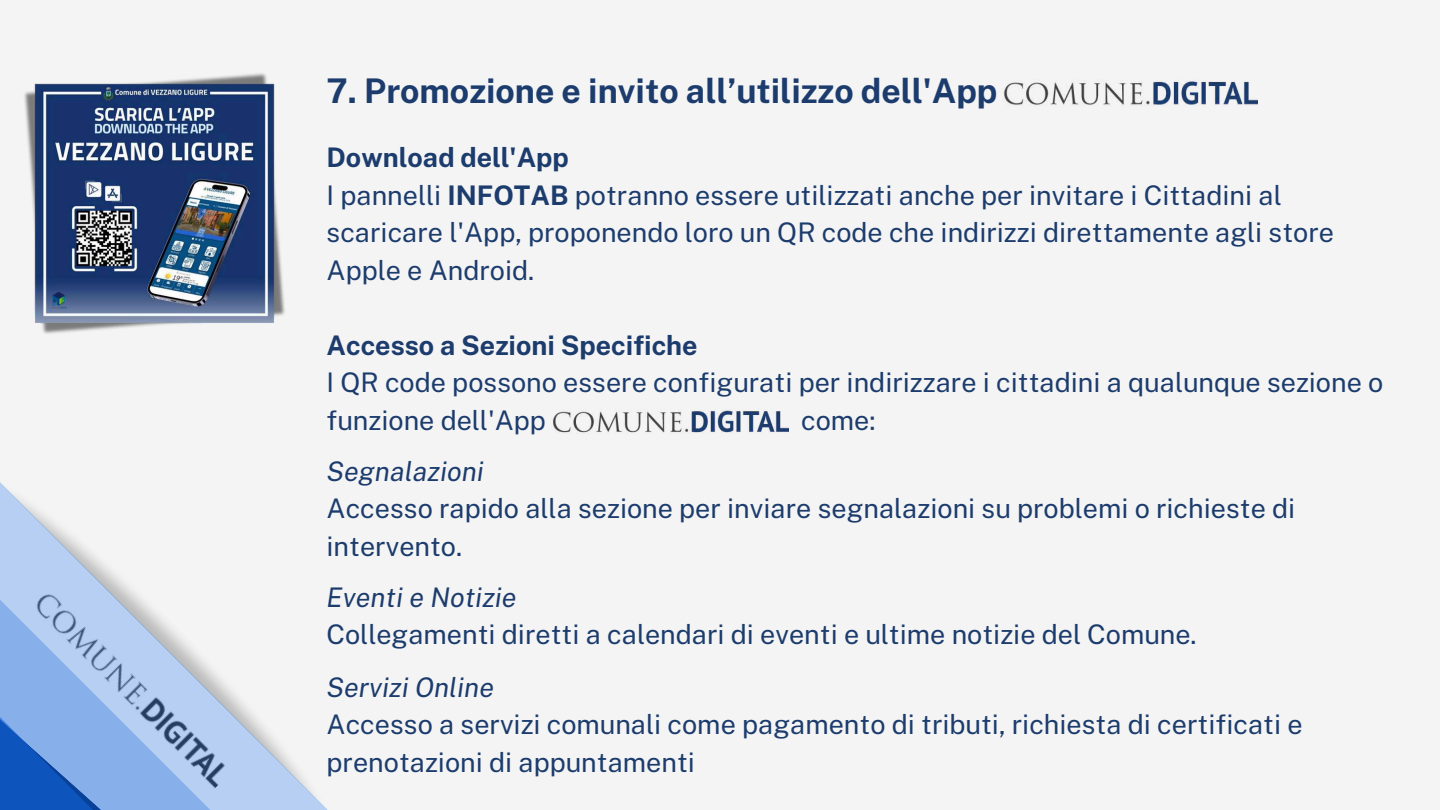
<style>
.page{position:relative;width:1440px;height:810px;background:#f4f4f4}
.page>*{position:absolute;margin:0;border:0;box-sizing:border-box;transform-origin:0 0}
.t1{font:700 34px "Public Sans";color:#1c3c6d}
.t2{font:27px/37.5px "Public Sans";color:#1c3c6d}
.t3{font:italic 27px "Public Sans";color:#1c3c6d}
.t4{font:700 27px "Public Sans";color:#1c3c6d}
.s1{font-weight:700}
</style>
<div class="page">
<img style="left:1004px;top:81px;width:253px;height:24px">
<img style="left:553px;top:410px;width:236px;height:23px">
<svg style="left:0;top:482px;width:328px;height:328px"></svg>
<svg style="left:0;top:599px;width:236px;height:211px;fill:#b7cff2"></svg>
<svg style="left:0;top:690px;width:149px;height:120px;background:#6b99dc"></svg>
<img style="left:24px;top:73px;width:261px;height:261px">
<p class="t1" style="left:327px;top:70px;width:672px">7. Promozione e invito all’utilizzo dell'App</p>
<p class="t2" style="left:327px;top:138px;width:1009px"><span class="s1">Download dell'App<br></span>I pannelli <span class="s1">INFOTAB</span> potranno essere utilizzati anche per invitare i Cittadini al scaricare l'App, proponendo loro un QR code che indirizzi direttamente agli store Apple e Android.</p>
<p class="t4" style="left:327px;top:329px;width:373px">Accesso a Sezioni Specifiche</p>
<p class="t2" style="left:327px;top:363px;width:1058px">I QR code possono essere configurati per indirizzare i cittadini a qualunque sezione o funzione dell'App</p>
<p class="t2" style="left:801px;top:401px;width:76px">come:</p>
<p class="t3" style="left:327px;top:455px;width:159px">Segnalazioni</p>
<p class="t2" style="left:327px;top:489px;width:970px">Accesso rapido alla sezione per inviare segnalazioni su problemi o richieste di intervento.</p>
<p class="t3" style="left:327px;top:581px;width:192px">Eventi e Notizie</p>
<p class="t2" style="left:327px;top:615px;width:872px">Collegamenti diretti a calendari di eventi e ultime notizie del Comune.</p>
<p class="t3" style="left:327px;top:671px;width:169px">Servizi Online</p>
<p class="t2" style="left:327px;top:705px;width:978px">Accesso a servizi comunali come pagamento di tributi, richiesta di certificati e prenotazioni di appuntamenti</p>
</div>
